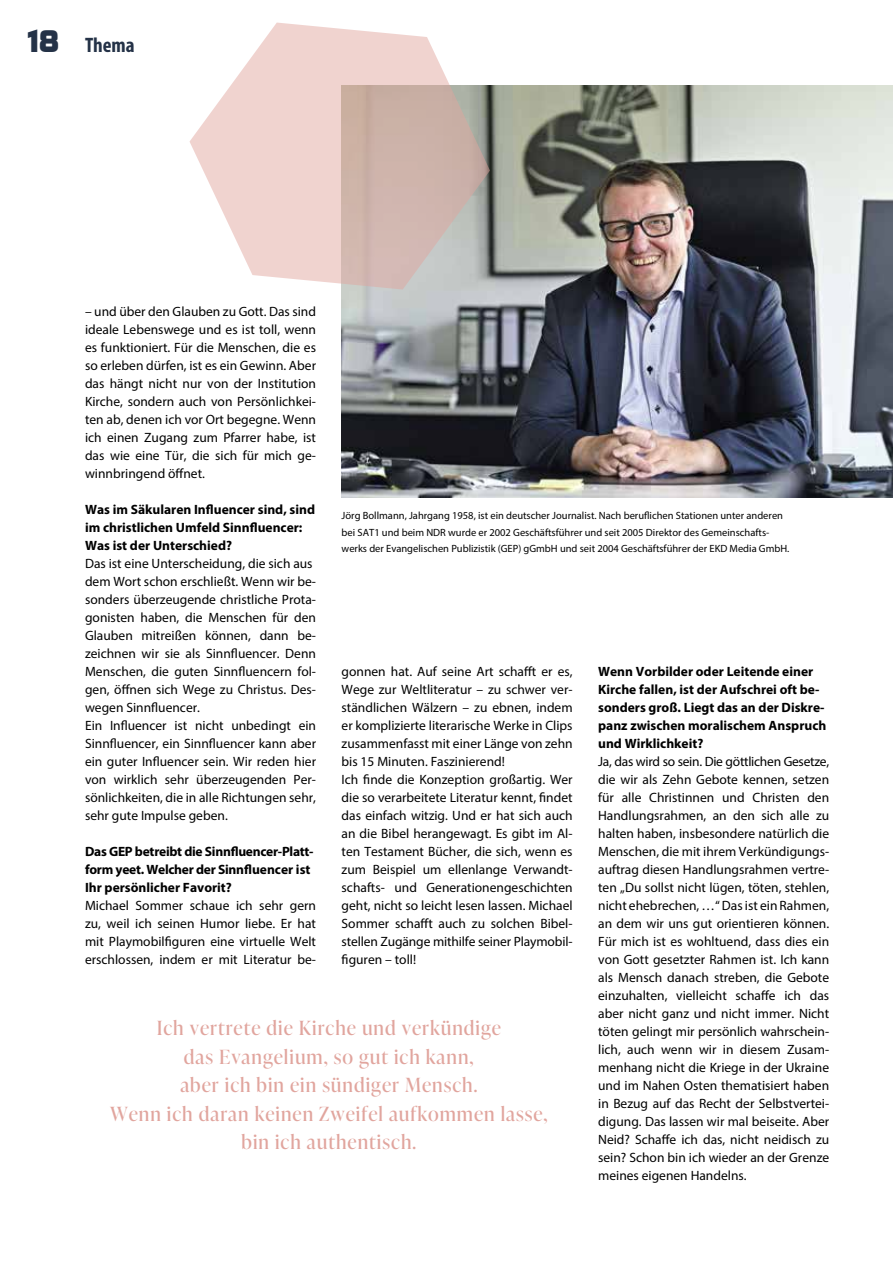
<style>
.page{position:relative;width:893px;height:1263px;background:#fff}
.page>*{position:absolute;margin:0;border:0;box-sizing:border-box;transform-origin:0 0}
.t1{font:700 condensed 21px "Myriad Pro";color:#243247}
.t2{font:19.5px/28.5px "Ivy Presto Display";letter-spacing:.05em;color:#e1a59e;text-align:center}
.t3{font:13.5px/18px "Myriad Pro";color:#000;text-align:justify}
.t4{font:700 13.5px/18px "Myriad Pro";color:#000}
.t5{font:700 13.5px/18px "Myriad Pro";letter-spacing:-.02em;color:#000}
.t6{font:10.5px/16.5px "Myriad Pro";color:#000}
.s1{font-family:"Hotel";font-weight:900;font-stretch:normal;font-size:30px}
</style>
<div class="page">
<img style="left:342px;top:85px;width:551px;height:412px">
<svg style="left:190px;top:23px;width:300px;height:266px"></svg>
<h1 class="t1" style="left:28px;top:32px;width:109px"><span class="s1">18</span> Thema</h1>
<p class="t3" style="left:85px;top:303px;width:233px">– und über den Glauben zu Gott. Das sind ideale Lebenswege und es ist toll, wenn es funktioniert. Für die Menschen, die es so erleben dürfen, ist es ein Gewinn. Aber das hängt nicht nur von der Institution Kirche, sondern auch von Persönlichkei&shy;ten ab, denen ich vor Ort begegne. Wenn ich einen Zugang zum Pfarrer habe, ist das wie eine Tür, die sich für mich ge&shy;winnbringend öffnet.</p>
<p class="t4" style="left:85px;top:500px;width:232px">Was im Säkularen Influencer sind, sind im christlichen Umfeld Sinnfluencer:<br>Was ist der Unterschied?</p>
<p class="t3" style="left:85px;top:554px;width:233px;text-align:left">Das ist eine Unterscheidung, die sich aus dem Wort schon erschließt. Wenn wir be&shy;sonders überzeugende christliche Prota&shy;gonisten haben, die Menschen für den Glauben mitreißen können, dann be&shy;zeichnen wir sie als Sinnfluencer. Denn Menschen, die guten Sinnfluencern fol&shy;gen, öffnen sich Wege zu Christus. Des&shy;wegen Sinnfluencer.<br>Ein Influencer ist nicht unbedingt ein Sinnfluencer, ein Sinnfluencer kann aber ein guter Influencer sein. Wir reden hier von wirklich sehr überzeugenden Per&shy;sönlichkeiten, die in alle Richtungen sehr, sehr gute Impulse geben.</p>
<p class="t5" style="left:85px;top:842px;width:230px">Das GEP betreibt die Sinnfluencer-Platt&shy;form yeet. Welcher der Sinnfluencer ist<br>Ihr persönlicher Favorit?</p>
<p class="t3" style="left:85px;top:896px;width:233px">Michael Sommer schaue ich sehr gern zu, weil ich seinen Humor liebe. Er hat mit Playmobilfiguren eine virtuelle Welt erschlossen, indem er mit Literatur be-</p>
<p class="t6" style="left:342px;top:507px;width:449px">Jörg Bollmann, Jahrgang 1958, ist ein deutscher Journalist. Nach beruflichen Stationen unter anderen bei SAT1 und beim NDR wurde er 2002 Geschäftsführer und seit 2005 Direktor des Gemeinschafts&shy;werks der Evangelischen Publizistik (GEP) gGmbH und seit 2004 Geschäftsführer der EKD Media GmbH.</p>
<p class="t3" style="left:342px;top:662px;width:233px;text-align:left">gonnen hat. Auf seine Art schafft er es, Wege zur Weltliteratur – zu schwer ver&shy;ständlichen Wälzern – zu ebnen, indem er komplizierte literarische Werke in Clips zusammenfasst mit einer Länge von zehn bis 15 Minuten. Faszinierend!<br>Ich finde die Konzeption großartig. Wer die so verarbeitete Literatur kennt, findet das einfach witzig. Und er hat sich auch an die Bibel herangewagt. Es gibt im Al&shy;ten Testament Bücher, die sich, wenn es zum Beispiel um ellenlange Verwandt&shy;schafts- und Generationengeschichten geht, nicht so leicht lesen lassen. Michael Sommer schafft auch zu solchen Bibel&shy;stellen Zugänge mithilfe seiner Playmobil&shy;figuren – toll!</p>
<p class="t4" style="left:598px;top:662px;width:230px">Wenn Vorbilder oder Leitende einer Kirche fallen, ist der Aufschrei oft be&shy;sonders groß. Liegt das an der Diskre&shy;panz zwischen moralischem Anspruch und Wirklichkeit?</p>
<p class="t3" style="left:598px;top:752px;width:233px">Ja, das wird so sein. Die göttlichen Gesetze, die wir als Zehn Gebote kennen, setzen für alle Christinnen und Christen den Handlungsrahmen, an den sich alle zu halten haben, insbesondere natürlich die Menschen, die mit ihrem Verkündigungs&shy;auftrag diesen Handlungsrahmen vertre&shy;ten „Du sollst nicht lügen, töten, stehlen, nicht ehebrechen, …“ Das ist ein Rahmen, an dem wir uns gut orientieren können.<br>Für mich ist es wohltuend, dass dies ein von Gott gesetzter Rahmen ist. Ich kann als Mensch danach streben, die Gebote einzuhalten, vielleicht schaffe ich das aber nicht ganz und nicht immer. Nicht töten gelingt mir persönlich wahrschein&shy;lich, auch wenn wir in diesem Zusam&shy;menhang nicht die Kriege in der Ukraine und im Nahen Osten thematisiert haben in Bezug auf das Recht der Selbstvertei&shy;digung. Das lassen wir mal beiseite. Aber Neid? Schaffe ich das, nicht neidisch zu sein? Schon bin ich wieder an der Grenze meines eigenen Handelns.</p>
<h2 class="t2" style="left:110px;top:1013px;width:439px">Ich vertrete die Kirche und verkündige<br>das Evangelium, so gut ich kann,<br>aber ich bin ein sündiger Mensch.<br>Wenn ich daran keinen Zweifel aufkommen lasse, bin ich authentisch.</h2>
</div>
